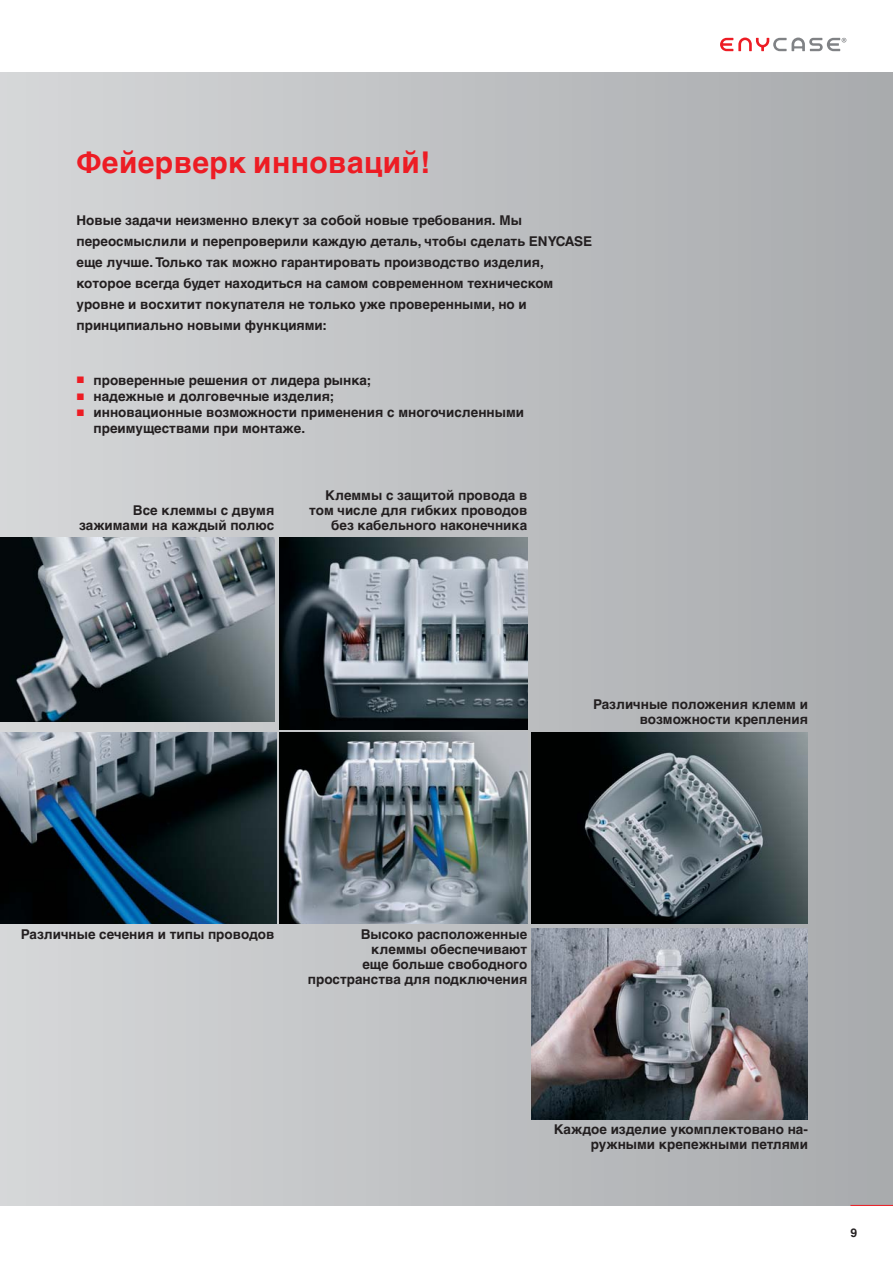
<style>
.page{position:relative;width:893px;height:1263px;background:#fff}
.page>*{position:absolute;margin:0;border:0;box-sizing:border-box;transform-origin:0 0}
.t1{font:700 30px "Helvetica Cyr";letter-spacing:.015em;color:#ed1c24}
.t2{font:700 13.5px/15px "Helvetica Cyr";color:#231f20;text-align:right}
.t3{font:700 12px "Helvetica Cyr";color:#231f20}
</style>
<div class="page">
<svg style="left:720px;top:38px;width:126px;height:13px"></svg>
<div style="left:0;top:72px;width:893px;height:1133px;background:linear-gradient(to right,#d6d7d9,#a8abad)"></div>
<img style="left:280px;top:538px;width:247px;height:191px">
<img style="left:280px;top:732px;width:247px;height:192px">
<img style="left:531px;top:732px;width:277px;height:192px">
<img style="left:0;top:732px;width:276px;height:192px">
<img style="left:0;top:538px;width:274px;height:184px">
<img style="left:531px;top:928px;width:277px;height:191px">
<hr style="left:850px;top:1205px;width:43px;height:1px;background:#ed1c24">
<svg style="left:77px;top:377px;width:7px;height:6px"></svg>
<svg style="left:77px;top:393px;width:7px;height:7px"></svg>
<svg style="left:77px;top:409px;width:7px;height:7px"></svg>
<h1 class="t1" style="left:77px;top:152px;width:355px">Фейерверк инноваций!</h1>
<p class="t2" style="left:77px;top:212px;width:517px;line-height:21px;text-align:left">Новые задачи неизменно влекут за собой новые требования. Мы переосмыслили и перепроверили каждую деталь, чтобы сделать ENYCASE еще лучше. Только так можно гарантировать производство изделия, которое всегда будет находиться на самом современном техническом уровне и восхитит покупателя не только уже проверенными, но и принципиально новыми функциями:</p>
<p class="t2" style="left:94px;top:373px;width:432px;line-height:16.2px;text-align:left">проверенные решения от лидера рынка;<br>надежные и долговечные изделия;<br>инновационные возможности применения с многочисленными преимуществами при монтаже.</p>
<p class="t2" style="left:79px;top:504px;width:197px">Все клеммы с двумя зажимами на каждый полюс</p>
<p class="t2" style="left:309px;top:489px;width:220px">Клеммы с защитой провода в том числе для гибких проводов без кабельного наконечника</p>
<p class="t2" style="left:593px;top:698px;width:216px">Различные положения клемм и возможности крепления</p>
<p class="t2" style="left:21px;top:928px;width:255px">Различные сечения и типы проводов</p>
<p class="t2" style="left:308px;top:928px;width:221px">Высоко расположенные клеммы обеспечивают<br>еще больше свободного пространства для подключения</p>
<p class="t2" style="left:554px;top:1123px;width:256px">Каждое изделие укомплектовано на&shy;ружными крепежными петлями</p>
<p class="t3" style="left:850px;top:1228px;width:8px">9</p>
</div>
